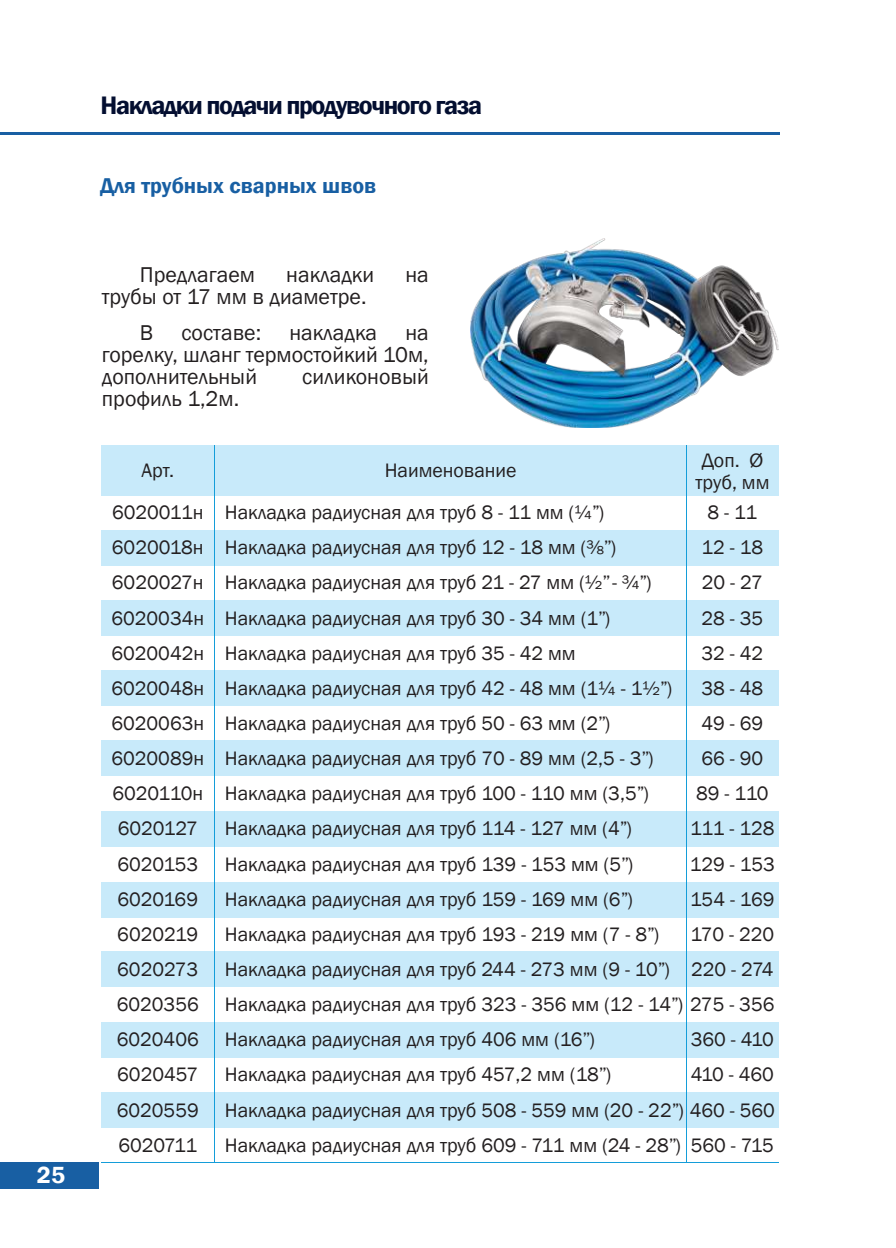
<style>
.page{position:relative;width:896px;height:1248px;background:#fff}
.page>*{position:absolute;margin:0;border:0;box-sizing:border-box;transform-origin:0 0}
.t1{font:600 26px "Franklin Gothic";letter-spacing:-.055em;color:#030e30}
.t2{font:600 24px "Franklin Gothic";color:#fff}
.t3{font:22px/22px "Franklin Gothic";color:#231f20}
.t4{font:600 22px "Franklin Gothic";color:#185fa3}
.t5{font:20px/35.2px "Franklin Gothic";color:#231f20;text-align:center}
.s1{font-family:"Myriad Pro"}
</style>
<div class="page">
<div style="left:0;top:1162px;width:99px;height:26px;background:#185fa3"></div>
<hr style="left:0;top:132px;width:779px;height:2px;background:#185fa3">
<div style="left:101px;top:670px;width:677px;height:35px;background:#c8eafa"></div>
<div style="left:101px;top:445px;width:677px;height:50px;background:#c8eafa"></div>
<div style="left:101px;top:530px;width:677px;height:35px;background:#c8eafa"></div>
<div style="left:101px;top:600px;width:677px;height:35px;background:#c8eafa"></div>
<div style="left:101px;top:882px;width:677px;height:35px;background:#c8eafa"></div>
<div style="left:101px;top:740px;width:677px;height:35px;background:#c8eafa"></div>
<div style="left:101px;top:811px;width:677px;height:35px;background:#c8eafa"></div>
<div style="left:101px;top:1092px;width:677px;height:35px;background:#c8eafa"></div>
<div style="left:101px;top:951px;width:677px;height:35px;background:#c8eafa"></div>
<div style="left:101px;top:1022px;width:677px;height:35px;background:#c8eafa"></div>
<hr style="left:101px;top:1161px;width:677px;height:1px;background:#149dd9">
<hr style="left:214px;top:445px;width:1px;height:717px;background:#149dd9">
<hr style="left:686px;top:445px;width:1px;height:717px;background:#149dd9">
<img style="left:470px;top:239px;width:308px;height:188px">
<p class="t2" style="left:37px;top:1159px;width:30px">25</p>
<h1 class="t1" style="left:101px;top:89px;width:383px">Накладки подачи продувочного газа</h1>
<p class="t4" style="left:101px;top:172px;width:277px">Для трубных сварных швов</p>
<p class="t3" style="left:140px;top:264px;width:117px">Предлагаем</p>
<p class="t3" style="left:286px;top:264px;width:89px">накладки</p>
<p class="t3" style="left:405px;top:264px;width:25px">на</p>
<p class="t3" style="left:140px;top:279px;width:228px;line-height:36px;text-indent:-38px">трубы от 17 мм в диаметре.<br>В</p>
<p class="t3" style="left:102px;top:322px;width:328px;text-align:justify;text-indent:303px">на горелку, шланг термостойкий 10м, дополнительный</p>
<p class="t3" style="left:181px;top:322px;width:81px">составе:</p>
<p class="t3" style="left:289px;top:322px;width:89px">накладка</p>
<p class="t3" style="left:302px;top:366px;width:128px">силиконовый</p>
<p class="t3" style="left:102px;top:388px;width:139px">профиль 1,2м.</p>
<p class="t5" style="left:142px;top:453px;width:34px">Арт.</p>
<p class="t5" style="left:695px;top:449px;width:75px;line-height:22px">Доп. <span class="s1">Ø </span>труб, мм</p>
<p class="t5" style="left:112px;top:450px;width:494px;line-height:41.8px;text-align:left;text-indent:273px">Наименование<br>6020011н Накладка радиусная для труб 8 - 11 мм (¼’’)</p>
<p class="t5" style="left:701px;top:495px;width:63px">8 - 11<br>12 - 18<br>20 - 27<br>28 - 35<br>32 - 42<br>38 - 48<br>49 - 69</p>
<p class="t5" style="left:111px;top:530px;width:541px;text-align:left">6020018н Накладка радиусная для труб 12 - 18 мм (⅜’’)<br>6020027н Накладка радиусная для труб 21 - 27 мм (½’’ - ¾’’)<br>6020034н Накладка радиусная для труб 30 - 34 мм (1’’)</p>
<p class="t5" style="left:111px;top:636px;width:466px">6020042н Накладка радиусная для труб 35 - 42 мм</p>
<p class="t5" style="left:111px;top:670px;width:562px">6020048н Накладка радиусная для труб 42 - 48 мм (1¼ - 1½’’)</p>
<p class="t5" style="left:111px;top:705px;width:500px">6020063н Накладка радиусная для труб 50 - 63 мм (2’’)</p>
<p class="t5" style="left:111px;top:741px;width:544px">6020089н Накладка радиусная для труб 70 - 89 мм (2,5 - 3’’)</p>
<p class="t5" style="left:112px;top:776px;width:538px">6020110н Накладка радиусная для труб 100 - 110 мм (3,5’’)</p>
<p class="t5" style="left:118px;top:811px;width:82px">6020127</p>
<p class="t5" style="left:225px;top:811px;width:409px">Накладка радиусная для труб 114 - 127 мм (4’’)</p>
<p class="t5" style="left:117px;top:846px;width:82px">6020153</p>
<p class="t5" style="left:225px;top:846px;width:410px">Накладка радиусная для труб 139 - 153 мм (5’’)</p>
<p class="t5" style="left:118px;top:881px;width:82px">6020169</p>
<p class="t5" style="left:225px;top:881px;width:410px">Накладка радиусная для труб 159 - 169 мм (6’’)</p>
<p class="t5" style="left:117px;top:916px;width:82px">6020219</p>
<p class="t5" style="left:225px;top:916px;width:436px">Накладка радиусная для труб 193 - 219 мм (7 - 8’’)</p>
<p class="t5" style="left:117px;top:951px;width:83px">6020273</p>
<p class="t5" style="left:225px;top:951px;width:447px">Накладка радиусная для труб 244 - 273 мм (9 - 10’’)</p>
<p class="t5" style="left:117px;top:987px;width:83px">6020356</p>
<p class="t5" style="left:225px;top:987px;width:551px">Накладка радиусная для труб 323 - 356 мм (12 - 14’’) 275 - 356</p>
<p class="t5" style="left:117px;top:1021px;width:83px">6020406</p>
<p class="t5" style="left:225px;top:1021px;width:371px">Накладка радиусная для труб 406 мм (16’’)</p>
<p class="t5" style="left:117px;top:1057px;width:83px">6020457</p>
<p class="t5" style="left:225px;top:1057px;width:388px">Накладка радиусная для труб 457,2 мм (18’’)</p>
<p class="t5" style="left:117px;top:1092px;width:83px">6020559</p>
<p class="t5" style="left:225px;top:1092px;width:551px">Накладка радиусная для труб 508 - 559 мм (20 - 22’’) 460 - 560</p>
<p class="t5" style="left:118px;top:1127px;width:80px">6020711</p>
<p class="t5" style="left:225px;top:1127px;width:458px">Накладка радиусная для труб 609 - 711 мм (24 - 28’’)</p>
<p class="t5" style="left:690px;top:741px;width:86px">66 - 90<br>89 - 110<br>111 - 128<br>129 - 153<br>154 - 169<br>170 - 220<br>220 - 274</p>
<p class="t5" style="left:691px;top:1021px;width:85px;text-align:left">360 - 410<br>410 - 460</p>
<p class="t5" style="left:690px;top:1127px;width:85px">560 - 715</p>
</div>
